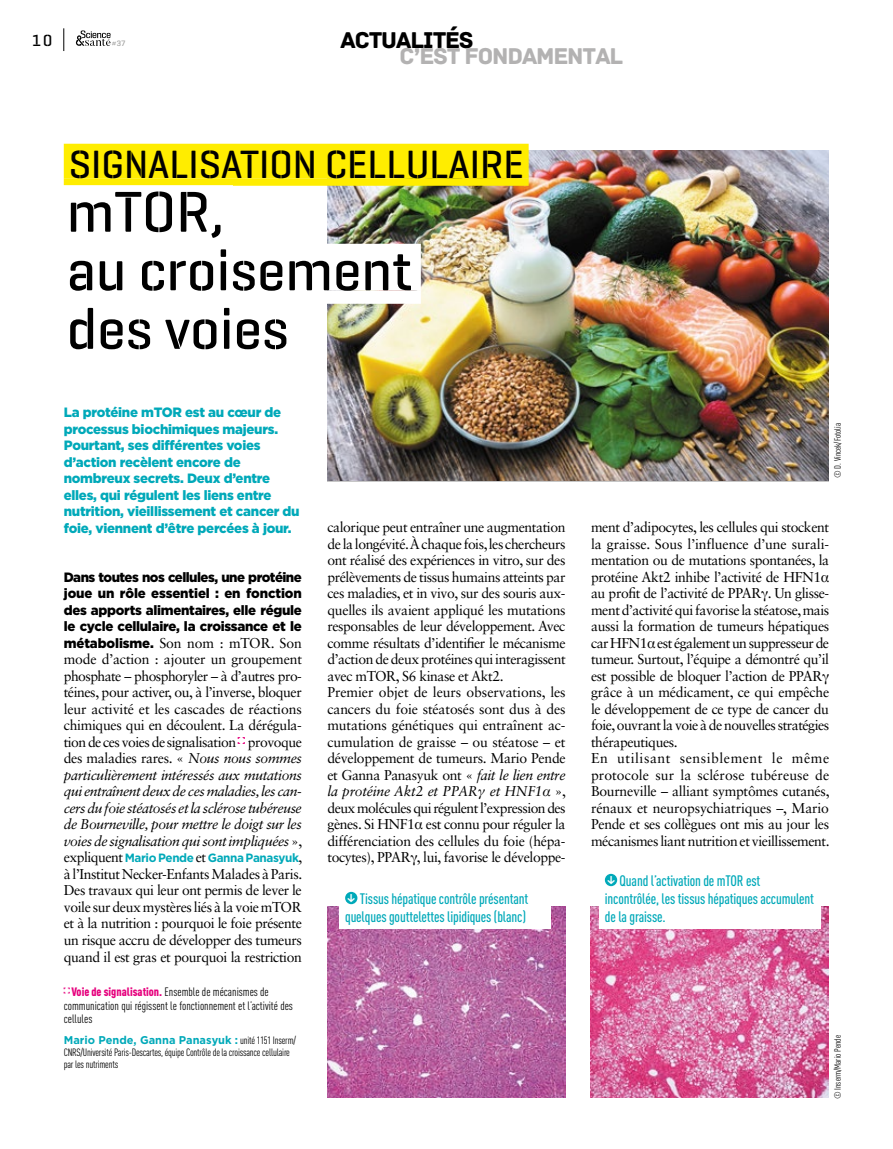
<style>
.page{position:relative;width:893px;height:1149px;background:#fff}
.page>*{position:absolute;margin:0;border:0;box-sizing:border-box;transform-origin:0 0}
.t1{font:500 58.5px/58.5px "Geogrotesque Stencil A";color:#000}
.t2{font:500 40.2px "Geogrotesque Stencil A";color:#000}
.t3{font:24px "Archive";letter-spacing:-.05em;color:#b3b2b2}
.t4{font:24px "Archive";letter-spacing:-.05em;color:#000}
.t5{font:500 16.5px "Geogrotesque Stencil A";color:#000}
.t6{font:500 condensed 15px/18px "DINOT";letter-spacing:-.01em;color:#00a9b9;text-align:right}
.t7{font:14.25px/16.5px "Sabon LT Std";letter-spacing:-.03em;color:#000}
.t8{font:900 13.5px/16.5px "Gotham";letter-spacing:-.02em;color:#00a9b9}
.t9{font:900 13.5px/16.5px "Gotham";letter-spacing:-.02em;color:#000;text-align:justify}
.t10{font:condensed 12px/13.5px "DINOT";color:#000}
.t11{font:700 12px "Gotham";letter-spacing:-.035em;color:#00a9b9}
.t12{font:700 11.25px "Gotham";color:#00a9b9}
.t13{font:condensed 10.5px/12px "DINOT";letter-spacing:-.02em;color:#000}
.t14{font:condensed 9px "DINOT";color:#000}
.t15{font:500 7.95px "Geogrotesque Stencil A";color:#9d9d9c}
.s1{font-family:"Gotham";font-weight:900;font-size:13.5px}
.s2{color:#e6007d}
.s3{font-style:italic}
.s4{font-family:"Sabon LT Std";font-weight:400;font-size:14.25px;color:#000}
.s5{font-weight:900;color:#e6007d}
.s6{font-family:"DINOT";font-weight:400;font-stretch:condensed;font-size:10.5px;color:#000}
.s7{font-family:"Times";font-style:italic}
.s8{font-family:"Times"}
</style>
<div class="page">
<img style="left:327px;top:150px;width:502px;height:330px">
<div style="left:64px;top:144px;width:465px;height:34px;background:#ffed00"></div>
<div style="left:64px;top:178px;width:465px;height:8px;background:#ffed00"></div>
<div style="left:58px;top:185px;width:175px;height:47px;background:#fff"></div>
<div style="left:58px;top:244px;width:363px;height:46px;background:#fff"></div>
<div style="left:58px;top:290px;width:363px;height:14px;background:#fff"></div>
<img style="left:327px;top:906px;width:239px;height:191px">
<img style="left:591px;top:906px;width:238px;height:191px">
<div style="left:339px;top:885px;width:212px;height:42px;background:#fff"></div>
<svg style="left:345px;top:891px;width:12px;height:12px"></svg>
<div style="left:599px;top:867px;width:221px;height:60px;background:#fff"></div>
<svg style="left:605px;top:873px;width:12px;height:12px"></svg>
<svg style="left:63px;top:28px;width:1px;height:23px"></svg>
<svg style="left:76px;top:30px;width:35px;height:16px"></svg>
<svg style="left:348px;top:893px;width:7px;height:8px"></svg>
<svg style="left:607px;top:875px;width:8px;height:8px"></svg>
<p class="t5" style="left:32px;top:30px;width:21px">10</p>
<p class="t15" style="left:112px;top:38px;width:16px">#37</p>
<h3 class="t4" style="left:340px;top:26px;width:135px">ACTUALITÉS</h3>
<h3 class="t3" style="left:399px;top:42px;width:226px">C’EST FONDAMENTAL</h3>
<h2 class="t2" style="left:69px;top:139px;width:456px">SIGNALISATION CELLULAIRE</h2>
<h1 class="t1" style="left:67px;top:181px;width:347px">mTOR,<br>au croisement des voies</h1>
<p class="t8" style="left:64px;top:404px;width:237px">La protéine mTOR est au cœur de processus biochimiques majeurs.<br>Pourtant, ses différentes voies d’action recèlent encore de nombreux secrets. Deux d’entre elles, qui régulent les liens entre nutrition, vieillissement et cancer du foie, viennent d’être percées à jour.</p>
<p class="t9" style="left:64px;top:568px;width:240px">Dans toutes nos cellules, une protéine joue un rôle essentiel : en fonction des apports alimentaires, elle régule le cycle cellulaire, la croissance et le</p>
<p class="t7" style="left:64px;top:634px;width:240px;text-align:justify"><span class="s1">métabolisme.</span> Son nom : mTOR. Son mode d’action : ajouter un groupement phosphate – phosphoryler – à d’autres pro&shy;téines, pour activer, ou, à l’inverse, bloquer leur activité et les cascades de réactions chimiques qui en découlent. La dérégula&shy;tion de ces voies de signalisation<span class="s2">✓</span> provoque des maladies rares. « <span class="s3">Nous nous sommes particulièrement intéressés aux mutations qui entraînent deux de ces maladies, les can&shy;cers du foie stéatosés et la sclérose tubéreuse de Bourneville, pour mettre le doigt sur les voies de signalisation qui sont impliquées</span> »,</p>
<p class="t11" style="left:64px;top:851px;width:240px"><span class="s4">expliquent</span> Mario Pende <span class="s4">et</span> Ganna Panasyuk<span class="s4">,</span></p>
<p class="t7" style="left:64px;top:865px;width:240px;text-align:justify">à l’Institut Necker-Enfants Malades à Paris.<br>Des travaux qui leur ont permis de lever le voile sur deux mystères liés à la voie mTOR et à la nutrition : pourquoi le foie présente un risque accru de développer des tumeurs quand il est gras et pourquoi la restriction</p>
<p class="t10" style="left:64px;top:984px;width:231px"><span class="s2">✔</span><span class="s5">Voie de signalisation.</span> Ensemble de mécanismes de communication qui régissent le fonctionnement et l’activité des cellules</p>
<p class="t12" style="left:64px;top:1032px;width:234px">Mario Pende, Ganna Panasyuk : <span class="s6">unité 1151 Inserm/</span></p>
<p class="t13" style="left:64px;top:1045px;width:228px">CNRS/Université Paris-Descartes, équipe Contrôle de la croissance cellulaire par les nutriments</p>
<p class="t7" style="left:327px;top:518px;width:240px">calorique peut entraîner une augmentation de la longévité. À chaque fois, les chercheurs ont réalisé des expériences in vitro, sur des prélèvements de tissus humains atteints par ces maladies, et in vivo, sur des souris aux&shy;quelles ils avaient appliqué les mutations responsables de leur développement. Avec comme résultats d’identifier le mécanisme d’action de deux protéines qui interagissent avec mTOR, S6 kinase et Akt2.<br>Premier objet de leurs observations, les cancers du foie stéatosés sont dus à des mutations génétiques qui entraînent ac&shy;cumulation de graisse – ou stéatose – et développement de tumeurs. Mario Pende et Ganna Panasyuk ont « <span class="s3">fait le lien entre la protéine Akt2 et PPAR</span><span class="s7">γ</span> <span class="s3">et HNF1</span><span class="s7">α</span> », deux molécules qui régulent l’expression des gènes. Si HNF1<span class="s8">α</span> est connu pour réguler la différenciation des cellules du foie (hépa&shy;tocytes), PPAR<span class="s8">γ</span>, lui, favorise le développe-</p>
<p class="t6" style="left:345px;top:889px;width:185px">Tissus hépatique contrôle présentant quelques gouttelettes lipidiques (blanc)</p>
<p class="t14" style="left:832px;top:478px;width:57px;rotate:-90deg">© D. Vincek/Fotolia</p>
<p class="t7" style="left:591px;top:518px;width:240px">ment d’adipocytes, les cellules qui stockent la graisse. Sous l’influence d’une surali&shy;mentation ou de mutations spontanées, la protéine Akt2 inhibe l’activité de HFN1<span class="s8">α </span>au profit de l’activité de PPAR<span class="s8">γ</span>. Un glisse&shy;ment d’activité qui favorise la stéatose, mais aussi la formation de tumeurs hépatiques car HFN1<span class="s8">α</span> est également un suppresseur de tumeur. Surtout, l’équipe a démontré qu’il est possible de bloquer l’action de PPAR<span class="s8">γ </span>grâce à un médicament, ce qui empêche le développement de ce type de cancer du foie, ouvrant la voie à de nouvelles stratégies thérapeutiques.<br>En utilisant sensiblement le même protocole sur la sclérose tubéreuse de Bourneville – alliant symptômes cutanés, rénaux et neuropsychiatriques –, Mario Pende et ses collègues ont mis au jour les mécanismes liant nutrition et vieillissement.</p>
<p class="t6" style="left:605px;top:871px;width:211px;text-align:left;text-indent:15px">Quand l’activation de mTOR est incontrôlée, les tissus hépatiques accumulent de la graisse.</p>
<p class="t14" style="left:832px;top:1098px;width:65px;rotate:-90deg">© Inserm/Mario Pende</p>
</div>
